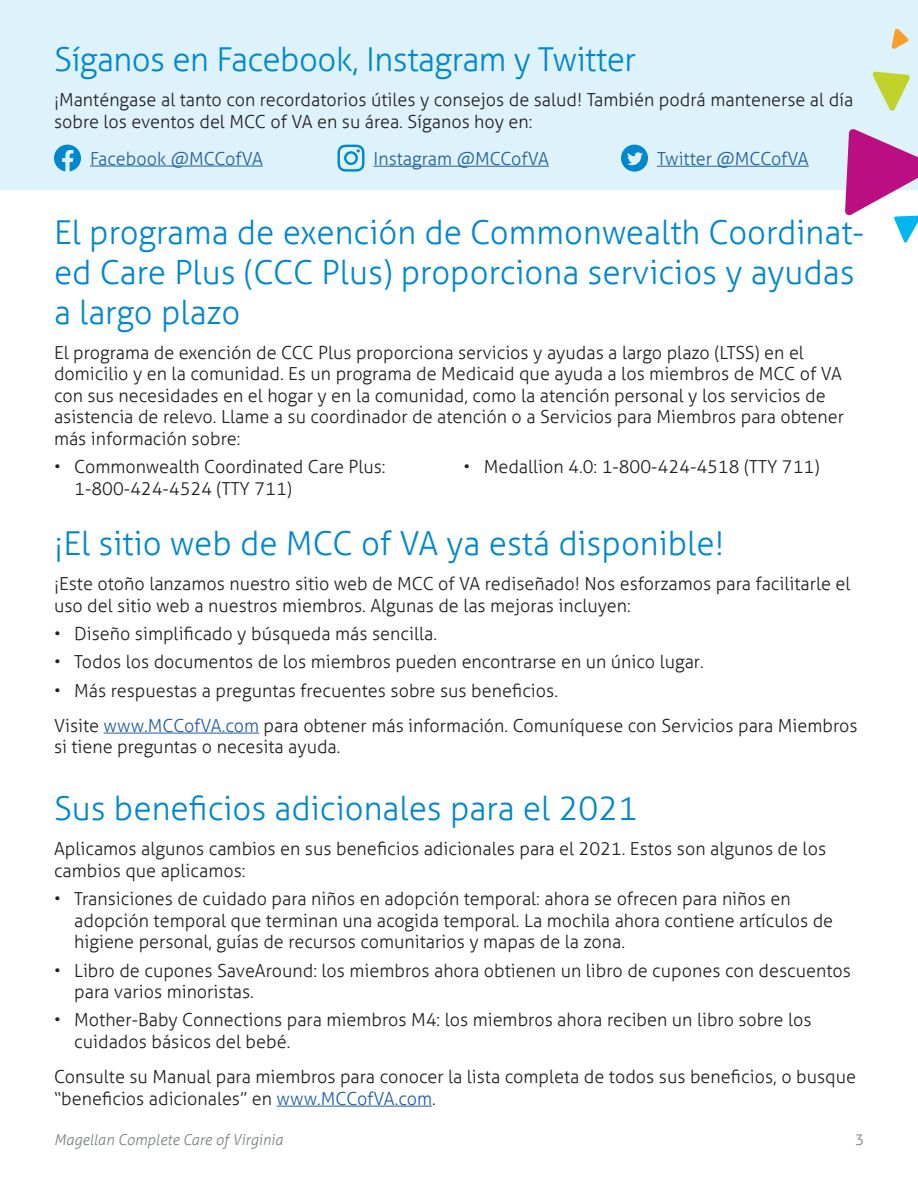
<style>
.page{position:relative;width:918px;height:1188px;background:#fff}
.page>*{position:absolute;margin:0;border:0;box-sizing:border-box;transform-origin:0 0}
.t1{font:300 33px/39.6px "Aller";color:#0088ce}
.t2{font:300 18px/21.6px "Aller";color:#231f20}
.t3{font:300 18px "Aller";color:#215e9f}
.t4{font:italic 300 15px "Aller";color:#7c8281}
.t5{font:300 15px "Aller";color:#7c8281}
.s1{color:#215e9f}
</style>
<div class="page">
<div style="left:0;top:0;width:918px;height:189px;background:#def2fb"></div>
<hr style="left:277px;top:1106px;width:155px;height:1px;background:#215e9f">
<hr style="left:90px;top:166px;width:173px;height:1px;background:#215e9f">
<hr style="left:374px;top:166px;width:175px;height:1px;background:#215e9f">
<hr style="left:657px;top:166px;width:152px;height:1px;background:#215e9f">
<hr style="left:104px;top:733px;width:155px;height:1px;background:#215e9f">
<svg style="left:872px;top:71px;width:38px;height:40px"></svg>
<svg style="left:891px;top:29px;width:18px;height:20px"></svg>
<svg style="left:54px;top:145px;width:27px;height:26px"></svg>
<svg style="left:338px;top:145px;width:26px;height:27px"></svg>
<svg style="left:621px;top:145px;width:27px;height:27px"></svg>
<svg style="left:845px;top:129px;width:73px;height:114px"></svg>
<h1 class="t1" style="left:54px;top:39px;width:584px">Síganos en Facebook, Instagram y Twitter</h1>
<p class="t2" style="left:54px;top:89px;width:801px">¡Manténgase al tanto con recordatorios útiles y consejos de salud! También podrá mantenerse al día</p>
<p class="t2" style="left:54px;top:110px;width:480px">sobre los eventos del MCC of VA en su área. Síganos hoy en:</p>
<p class="t3" style="left:90px;top:147px;width:174px">Facebook @MCCofVA</p>
<p class="t3" style="left:374px;top:148px;width:177px">Instagram @MCCofVA</p>
<p class="t3" style="left:657px;top:148px;width:153px">Twitter @MCCofVA</p>
<p class="t1" style="left:54px;top:213px;width:811px">El programa de exención de Commonwealth Coordinat&shy;ed Care Plus (CCC Plus) proporciona servicios y ayudas</p>
<h1 class="t1" style="left:54px;top:292px;width:188px">a largo plazo</h1>
<p class="t2" style="left:54px;top:342px;width:751px">El programa de exención de CCC Plus proporciona servicios y ayudas a largo plazo (LTSS) en el</p>
<p class="t2" style="left:54px;top:363px;width:792px">domicilio y en la comunidad. Es un programa de Medicaid que ayuda a los miembros de MCC of VA con sus necesidades en el hogar y en la comunidad, como la atención personal y los servicios de asistencia de relevo. Llame a su coordinador de atención o a Servicios para Miembros para obtener más información sobre:</p>
<p class="t2" style="left:54px;top:456px;width:333px">• Commonwealth Coordinated Care Plus:</p>
<p class="t2" style="left:464px;top:456px;width:358px">• Medallion 4.0: 1-800-424-4518 (TTY 711)</p>
<p class="t2" style="left:74px;top:478px;width:219px">1-800-424-4524 (TTY 711)</p>
<h1 class="t1" style="left:54px;top:523px;width:672px">¡El sitio web de MCC of VA ya está disponible!</h1>
<p class="t2" style="left:54px;top:573px;width:798px">¡Este otoño lanzamos nuestro sitio web de MCC of VA rediseñado! Nos esforzamos para facilitarle el</p>
<p class="t2" style="left:54px;top:594px;width:578px">uso del sitio web a nuestros miembros. Algunas de las mejoras incluyen:</p>
<p class="t2" style="left:54px;top:623px;width:385px">• Diseño simplificado y búsqueda más sencilla.</p>
<p class="t2" style="left:54px;top:651px;width:651px">• Todos los documentos de los miembros pueden encontrarse en un único lugar.</p>
<p class="t2" style="left:54px;top:679px;width:506px">• Más respuestas a preguntas frecuentes sobre sus beneficios.</p>
<p class="t2" style="left:54px;top:715px;width:805px">Visite <span class="s1">www.MCCofVA.com</span> para obtener más información. Comuníquese con Servicios para Miembros si tiene preguntas o necesita ayuda.</p>
<h1 class="t1" style="left:54px;top:788px;width:585px">Sus beneficios adicionales para el 2021</h1>
<p class="t2" style="left:54px;top:838px;width:774px">Aplicamos algunos cambios en sus beneficios adicionales para el 2021. Estos son algunos de los</p>
<p class="t2" style="left:54px;top:859px;width:193px">cambios que aplicamos:</p>
<p class="t2" style="left:74px;top:888px;width:760px;text-indent:-20px">• Transiciones de cuidado para niños en adopción temporal: ahora se ofrecen para niños en adopción temporal que terminan una acogida temporal. La mochila ahora contiene artículos de</p>
<p class="t2" style="left:74px;top:931px;width:552px">higiene personal, guías de recursos comunitarios y mapas de la zona.</p>
<p class="t2" style="left:74px;top:959px;width:778px;text-indent:-20px">• Libro de cupones SaveAround: los miembros ahora obtienen un libro de cupones con descuentos para varios minoristas.</p>
<p class="t2" style="left:54px;top:1009px;width:759px">• Mother-Baby Connections para miembros M4: los miembros ahora reciben un libro sobre los</p>
<p class="t2" style="left:74px;top:1031px;width:218px">cuidados básicos del bebé.</p>
<p class="t2" style="left:54px;top:1066px;width:804px">Consulte su Manual para miembros para conocer la lista completa de todos sus beneficios, o busque “beneficios adicionales” en <span class="s1">www.MCCofVA.com</span>.</p>
<p class="t4" style="left:54px;top:1131px;width:231px">Magellan Complete Care of Virginia</p>
<p class="t5" style="left:855px;top:1131px;width:10px">3</p>
</div>
